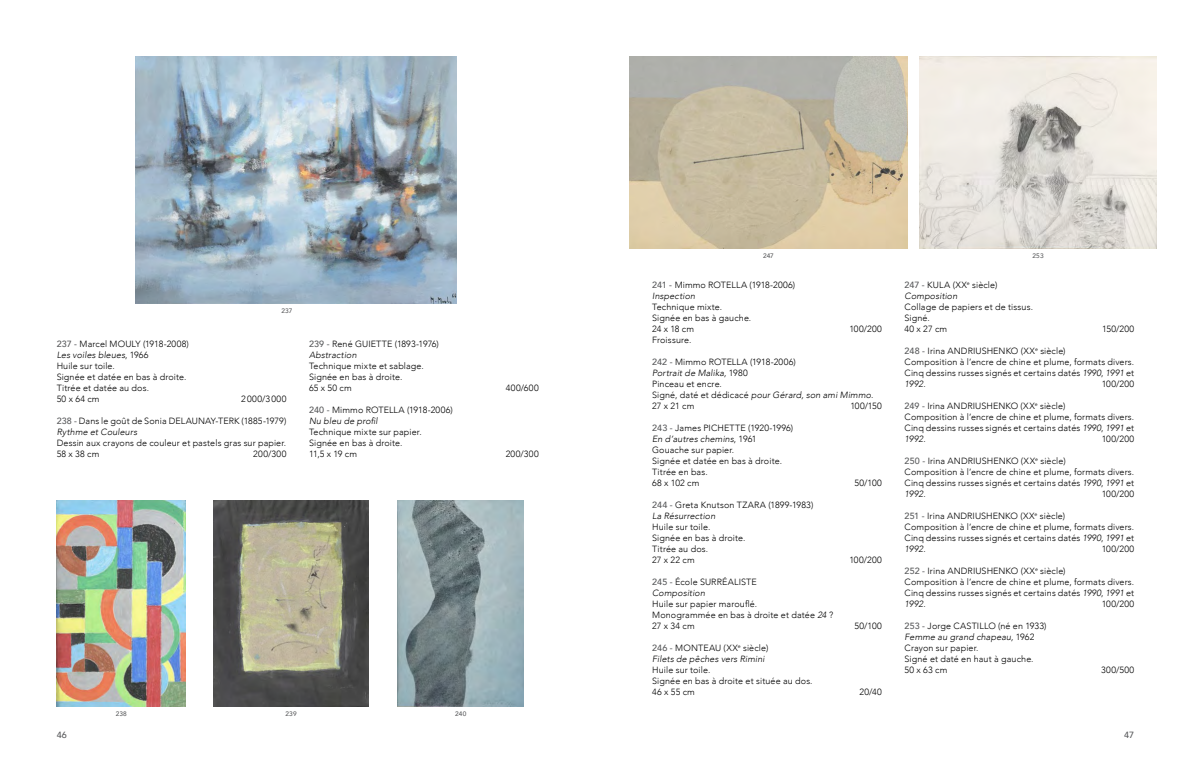
<style>
.page{position:relative;width:1191px;height:766px;background:#fff}
.page>*{position:absolute;margin:0;border:0;box-sizing:border-box;transform-origin:0 0}
.t1{font:300 9px/11px "Avenir";letter-spacing:.015em;color:#000}
.t2{font:italic 300 9px/11.1px "Avenir";letter-spacing:.015em;color:#000}
.t3{font:300 9px "Avenir";letter-spacing:.055em;color:#000}
.t4{font:500 9px "Avenir";color:#58595b}
.t5{font:500 6.5px "Avenir";letter-spacing:.02em;color:#58595b}
.s1{font-weight:500;color:#58595b}
.s2{font-style:italic}
.s3{font-weight:500;font-style:normal;color:#58595b}
.s4{font-style:normal}
</style>
<div class="page">
<img style="left:135px;top:57px;width:321px;height:246px">
<img style="left:629px;top:57px;width:278px;height:191px">
<img style="left:919px;top:57px;width:238px;height:191px">
<img style="left:397px;top:500px;width:127px;height:206px">
<img style="left:57px;top:500px;width:129px;height:206px">
<img style="left:213px;top:500px;width:156px;height:206px">
<p class="t5" style="left:281px;top:305px;width:13px">237</p>
<p class="t1" style="left:57px;top:338px;width:134px"><span class="s1">237 -</span> Marcel MOULY (1918-2008)<br><span class="s2">Les voiles bleues</span>, 1966<br>Huile sur toile.<br>Signée et datée en bas à droite.<br>Titrée et datée au dos.<br>50 x 64 cm</p>
<p class="t3" style="left:241px;top:393px;width:47px">2000/3000</p>
<p class="t1" style="left:57px;top:415px;width:231px"><span class="s1">238 -</span> Dans le goût de Sonia DELAUNAY-TERK (1885-1979)<br><span class="s2">Rythme et Couleurs</span></p>
<p class="t1" style="left:57px;top:437px;width:231px">Dessin aux crayons de couleur et pastels gras sur papier.<br>58 x 38 cm</p>
<p class="t1" style="left:253px;top:448px;width:35px">200/300</p>
<p class="t1" style="left:309px;top:338px;width:131px"><span class="s1">239 -</span> René GUIETTE (1893-1976)<br><span class="s2">Abstraction</span></p>
<p class="t1" style="left:309px;top:360px;width:116px">Technique mixte et sablage.<br>Signée en bas à droite.<br>65 x 50 cm</p>
<p class="t1" style="left:309px;top:404px;width:145px"><span class="s1">240 -</span> Mimmo ROTELLA (1918-2006)<br><span class="s2">Nu bleu de profil</span></p>
<p class="t1" style="left:309px;top:426px;width:114px">Technique mixte sur papier.<br>Signée en bas à droite.<br>11,5 x 19 cm</p>
<p class="t1" style="left:506px;top:382px;width:34px">400/600</p>
<p class="t1" style="left:506px;top:448px;width:35px">200/300</p>
<p class="t5" style="left:116px;top:707px;width:13px">238</p>
<p class="t5" style="left:285px;top:707px;width:13px">239</p>
<p class="t5" style="left:455px;top:707px;width:13px">240</p>
<p class="t5" style="left:763px;top:249px;width:12px">247</p>
<p class="t5" style="left:1032px;top:249px;width:13px">253</p>
<p class="t1" style="left:652px;top:279px;width:145px"><span class="s1">241 -</span> Mimmo ROTELLA (1918-2006)<br><span class="s2">Inspection</span></p>
<p class="t1" style="left:652px;top:301px;width:101px">Technique mixte.<br>Signée en bas à gauche.<br>24 x 18 cm</p>
<p class="t1" style="left:849px;top:323px;width:34px">100/200</p>
<p class="t1" style="left:652px;top:334px;width:41px">Froissure.</p>
<p class="t1" style="left:652px;top:356px;width:223px"><span class="s1">242 -</span> Mimmo ROTELLA (1918-2006)<br><span class="s2">Portrait de Malika,</span> 1980<br>Pinceau et encre.<br>Signé, daté et dédicacé <span class="s2">pour Gérard, son ami Mimmo</span>.<br>27 x 21 cm</p>
<p class="t1" style="left:850px;top:400px;width:33px">100/150</p>
<p class="t1" style="left:652px;top:422px;width:142px"><span class="s1">243 -</span> James PICHETTE (1920-1996)<br><span class="s2">En d’autres chemins</span>, 1961<br>Gouache sur papier.<br>Signée et datée en bas à droite.<br>Titrée en bas.<br>68 x 102 cm</p>
<p class="t1" style="left:652px;top:499px;width:93px"><span class="s1">244 -</span> Greta Knutson Tzara</p>
<p class="t1" style="left:768px;top:499px;width:46px">(1899-1983)</p>
<p class="t2" style="left:652px;top:510px;width:65px">La Résurrection</p>
<p class="t1" style="left:652px;top:521px;width:95px">Huile sur toile.<br>Signée en bas à droite.<br>Titrée au dos.<br>27 x 22 cm</p>
<p class="t1" style="left:652px;top:576px;width:59px"><span class="s1">245 -</span> École Surréaliste<br><span class="s2">Composition</span></p>
<p class="t1" style="left:652px;top:598px;width:182px">Huile sur papier marouflé.<br>Monogrammée en bas à droite et datée <span class="s2">24</span> ?<br>27 x 34 cm</p>
<p class="t2" style="left:652px;top:642px;width:118px"><span class="s3">246 -</span> <span class="s4">MONTEAU (XX</span><sup>e</sup> <span class="s4">siècle)<br></span>Filets de pêches vers Rimini</p>
<p class="t1" style="left:652px;top:664px;width:162px">Huile sur toile.<br>Signée en bas à droite et située au dos.<br>46 x 55 cm</p>
<p class="t1" style="left:854px;top:477px;width:29px">50/100</p>
<p class="t1" style="left:849px;top:554px;width:34px">100/200</p>
<p class="t1" style="left:854px;top:620px;width:29px">50/100</p>
<p class="t1" style="left:859px;top:686px;width:24px">20/40</p>
<p class="t1" style="left:904px;top:279px;width:94px"><span class="s1">247 -</span> KULA (XX<sup>e</sup> siècle)<br><span class="s2">Composition</span></p>
<p class="t1" style="left:904px;top:301px;width:130px">Collage de papiers et de tissus.<br>Signé.<br>40 x 27 cm</p>
<p class="t1" style="left:1102px;top:323px;width:34px">150/200</p>
<p class="t1" style="left:904px;top:345px;width:231px"><span class="s1">248 -</span> Irina ANDRIUSHENKO (XX<sup>e</sup> siècle)<br>Composition à l’encre de chine et plume, formats divers.<br>Cinq dessins russes signés et certains datés <span class="s2">1990</span>, <span class="s2">1991</span> et <span class="s2">1992</span>.</p>
<p class="t1" style="left:1101px;top:378px;width:34px">100/200</p>
<p class="t1" style="left:904px;top:400px;width:231px"><span class="s1">249 -</span> Irina ANDRIUSHENKO (XX<sup>e</sup> siècle)<br>Composition à l’encre de chine et plume, formats divers.<br>Cinq dessins russes signés et certains datés <span class="s2">1990</span>, <span class="s2">1991</span> et <span class="s2">1992</span>.</p>
<p class="t1" style="left:1101px;top:433px;width:34px">100/200</p>
<p class="t1" style="left:904px;top:455px;width:231px"><span class="s1">250 -</span> Irina ANDRIUSHENKO (XX<sup>e</sup> siècle)<br>Composition à l’encre de chine et plume, formats divers.<br>Cinq dessins russes signés et certains datés <span class="s2">1990</span>, <span class="s2">1991</span> et <span class="s2">1992</span>.</p>
<p class="t1" style="left:1101px;top:488px;width:34px">100/200</p>
<p class="t1" style="left:904px;top:510px;width:231px"><span class="s1">251 -</span> Irina ANDRIUSHENKO (XX<sup>e</sup> siècle)<br>Composition à l’encre de chine et plume, formats divers.<br>Cinq dessins russes signés et certains datés <span class="s2">1990</span>, <span class="s2">1991</span> et <span class="s2">1992</span>.</p>
<p class="t1" style="left:1101px;top:543px;width:34px">100/200</p>
<p class="t1" style="left:904px;top:565px;width:231px"><span class="s1">252 -</span> Irina ANDRIUSHENKO (XX<sup>e</sup> siècle)<br>Composition à l’encre de chine et plume, formats divers.<br>Cinq dessins russes signés et certains datés <span class="s2">1990</span>, <span class="s2">1991</span> et <span class="s2">1992</span>.</p>
<p class="t1" style="left:1101px;top:598px;width:34px">100/200</p>
<p class="t1" style="left:904px;top:620px;width:143px"><span class="s1">253 -</span> Jorge CASTILLO (né en 1933)<br><span class="s2">Femme au grand chapeau,</span> 1962<br>Crayon sur papier.<br>Signé et daté en haut à gauche.<br>50 x 63 cm</p>
<p class="t1" style="left:1101px;top:664px;width:35px">300/500</p>
<p class="t4" style="left:57px;top:727px;width:12px">46</p>
<p class="t4" style="left:1124px;top:727px;width:12px">47</p>
</div>
